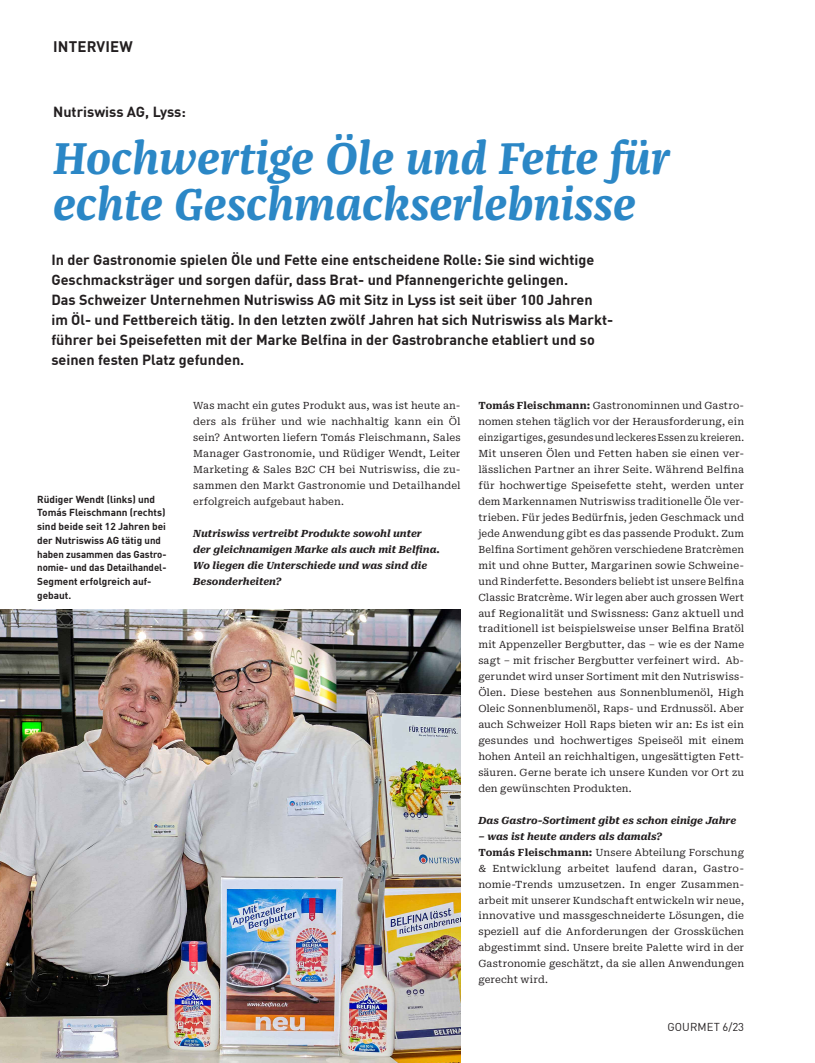
<style>
.page{position:relative;width:815px;height:1063px;background:#fff}
.page>*{position:absolute;margin:0;border:0;box-sizing:border-box;transform-origin:0 0}
.t1{font:italic 700 46.25px/46.2px "Franziska OT";color:#2b87c6}
.t2{font:700 15px "DINOT";letter-spacing:.01em;color:#231f20}
.t3{font:700 14.38px/20px "DINOT";color:#231f20}
.t4{font:11.25px "DINOT";letter-spacing:.01em;color:#231f20}
.t5{font:10px/16px "Roboto Serif";letter-spacing:.01em;color:#231f20;text-align:justify}
.t6{font:700 10px/13.8px "DINOT";color:#231f20}
.t7{font:italic 700 10px/16px "Roboto Serif";color:#231f20}
.s1{font-weight:700}
.s2{font-weight:700;font-style:italic}
</style>
<div class="page">
<img style="left:0;top:609px;width:461px;height:454px">
<h2 class="t2" style="left:53px;top:35px;width:81px">INTERVIEW</h2>
<h3 class="t3" style="left:53px;top:101px;width:134px">Nutriswiss AG, Lyss:</h3>
<h1 class="t1" style="left:53px;top:136px;width:618px">Hochwertige Öle und Fette für echte Geschmackserlebnisse</h1>
<p class="t3" style="left:51px;top:248px;width:563px">In der Gastronomie spielen Öle und Fette eine entscheidene Rolle: Sie sind wichtige Geschmacksträger und sorgen dafür, dass Brat- und Pfannengerichte gelingen.<br>Das Schweizer Unternehmen Nutriswiss AG mit Sitz in Lyss ist seit über 100 Jahren<br>im Öl- und Fettbereich tätig. In den letzten zwölf Jahren hat sich Nutriswiss als Markt&shy;führer bei Speisefetten mit der Marke Belfina in der Gastrobranche etabliert und so seinen festen Platz gefunden.</p>
<p class="t5" style="left:193px;top:397px;width:269px">Was macht ein gutes Produkt aus, was ist heute an&shy;ders als früher und wie nachhaltig kann ein Öl sein? Antworten liefern Tomás Fleischmann, Sales Manager Gastronomie, und Rüdiger Wendt, Leiter Marketing &amp; Sales B2C CH bei Nutriswiss, die zu&shy;sammen den Markt Gastronomie und Detailhandel erfolgreich aufgebaut haben.</p>
<p class="t7" style="left:193px;top:525px;width:248px">Nutriswiss vertreibt Produkte sowohl unter der gleichnamigen Marke als auch mit Belfina.<br>Wo liegen die Unterschiede und was sind die Besonderheiten?</p>
<p class="t5" style="left:478px;top:397px;width:267px"><span class="s1">Tomás Fleischmann:</span> Gastronominnen und Gastro&shy;nomen stehen täglich vor der Herausforderung, ein einzigartiges, gesundes und leckeres Essen zu kreieren.<br>Mit unseren Ölen und Fetten haben sie einen ver&shy;lässlichen Partner an ihrer Seite. Während Belfina für hochwertige Speisefette steht, werden unter dem Markennamen Nutriswiss traditionelle Öle ver&shy;trieben. Für jedes Bedürfnis, jeden Geschmack und jede Anwendung gibt es das passende Produkt. Zum Belfina Sortiment gehören verschiedene Bratcrèmen mit und ohne Butter, Margarinen sowie Schweine&shy;und Rinderfette. Besonders beliebt ist unsere Belfina Classic Bratcrème. Wir legen aber auch grossen Wert auf Regionalität und Swissness: Ganz aktuell und traditionell ist beispielsweise unser Belfina Bratöl mit Appenzeller Bergbutter, das – wie es der Name sagt – mit frischer Bergbutter verfeinert wird. Ab&shy;gerundet wird unser Sortiment mit den Nutriswiss-Ölen. Diese bestehen aus Sonnenblumenöl, High Oleic Sonnenblumenöl, Raps- und Erdnussöl. Aber auch Schweizer Holl Raps bieten wir an: Es ist ein gesundes und hochwertiges Speiseöl mit einem hohen Anteil an reichhaltigen, ungesättigten Fett&shy;säuren. Gerne berate ich unsere Kunden vor Ort zu den gewünschten Produkten.</p>
<p class="t7" style="left:478px;top:812px;width:259px">Das Gastro-Sortiment gibt es schon einige Jahre</p>
<p class="t5" style="left:478px;top:828px;width:267px;text-align:left"><span class="s2">– was ist heute anders als damals?<br></span><span class="s1">Tomás Fleischmann:</span> Unsere Abteilung Forschung &amp; Entwicklung arbeitet laufend daran, Gastro&shy;nomie-Trends umzusetzen. In enger Zusammen&shy;arbeit mit unserer Kundschaft entwickeln wir neue, innovative und massgeschneiderte Lösungen, die speziell auf die Anforderungen der Grossküchen abgestimmt sind. Unsere breite Palette wird in der Gastronomie geschätzt, da sie allen Anwendungen gerecht wird.</p>
<p class="t6" style="left:37px;top:491px;width:131px">Rüdiger Wendt (links) und<br>Tomás Fleischmann (rechts) sind beide seit 12 Jahren bei der Nutriswiss AG tätig und haben zusammen das Gastro&shy;nomie- und das Detailhandel-<br>Segment erfolgreich auf&shy;gebaut.</p>
<p class="t4" style="left:667px;top:1018px;width:78px">GOURMET 6/23</p>
</div>
